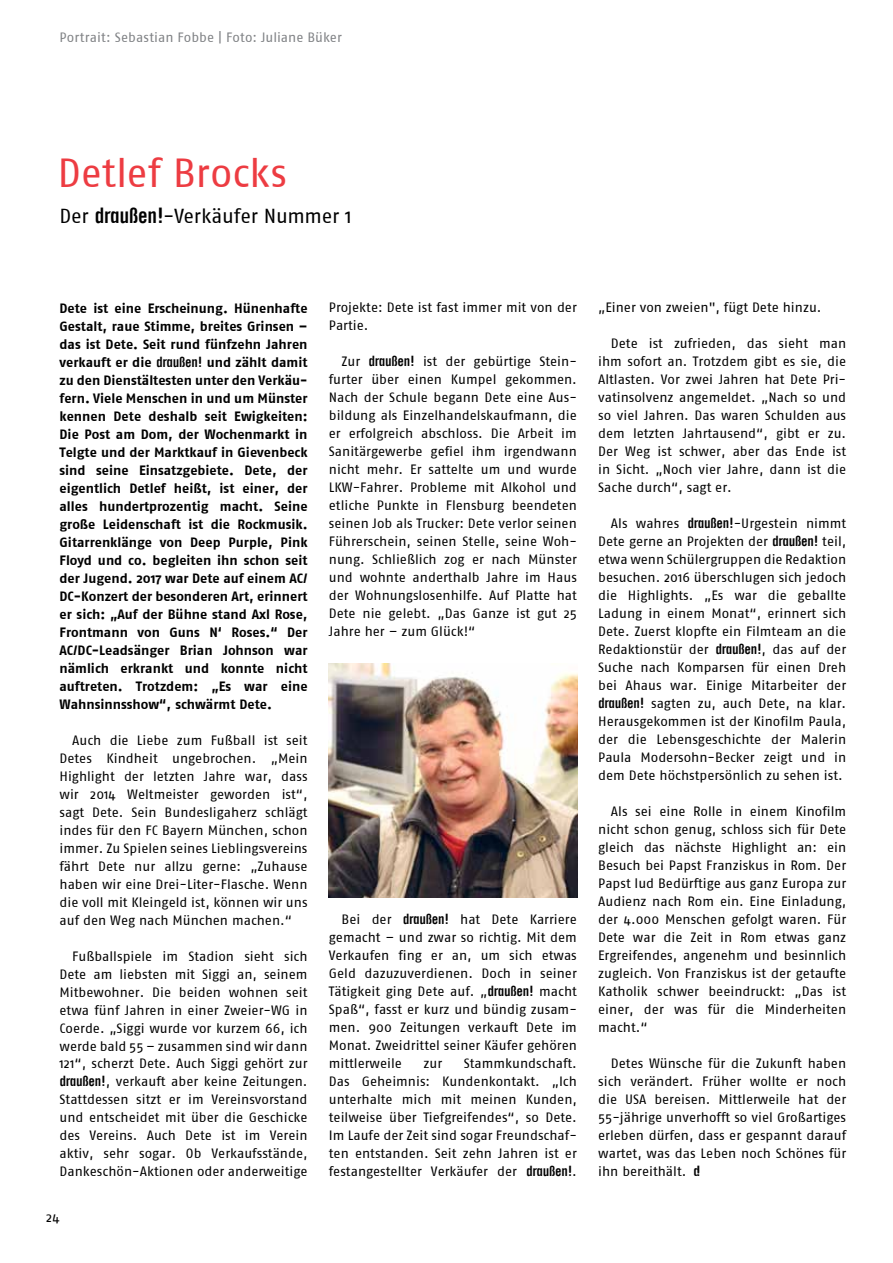
<style>
.page{position:relative;width:893px;height:1263px;background:#fff}
.page>*{position:absolute;margin:0;border:0;box-sizing:border-box;transform-origin:0 0}
.t1{font:40.5px "Fago No Regular Roman";letter-spacing:-.005em;color:#ed3c42}
.t2{font:20.25px "Fago No Regular Roman";letter-spacing:-.015em;color:#000}
.t3{font:13.5px/18px "Fago No Regular Roman";color:#000;text-align:justify}
.t4{font:13.5px/18px "Fago No Bold Roman";color:#000;text-align:justify}
.t5{font:13.5px "Fago No Regular Roman";letter-spacing:.005em;color:#808285}
.s1{font-family:"Fago No Regular Roman"}
</style>
<div class="page">
<img style="left:328px;top:664px;width:249px;height:234px">
<p class="t5" style="left:60px;top:30px;width:284px">Portrait: Sebastian Fobbe | Foto: Juliane Büker</p>
<h1 class="t1" style="left:57px;top:149px;width:231px">Detlef Brocks</h1>
<h2 class="t2" style="left:59px;top:204px;width:294px">Der ~-Verkäufer Nummer 1</h2>
<p class="t4" style="left:60px;top:299px;width:250px">Dete ist eine Erscheinung. Hünenhafte Gestalt, raue Stimme, breites Grinsen – das ist Dete. Seit rund fünfzehn Jahren verkauft er die <span class="s1">~</span> und zählt damit zu den Dienstältesten unter den Verkäu&shy;fern. Viele Menschen in und um Münster kennen Dete deshalb seit Ewigkeiten:<br>Die Post am Dom, der Wochenmarkt in Telgte und der Marktkauf in Gievenbeck sind seine Einsatzgebiete. Dete, der eigentlich Detlef heißt, ist einer, der alles hundertprozentig macht. Seine große Leidenschaft ist die Rockmusik.<br>Gitarrenklänge von Deep Purple, Pink Floyd und co. begleiten ihn schon seit der Jugend. 2017 war Dete auf einem AC/ DC-Konzert der besonderen Art, erinnert er sich: „Auf der Bühne stand Axl Rose, Frontmann von Guns N‘ Roses.“ Der AC/DC-Leadsänger Brian Johnson war nämlich erkrankt und konnte nicht auftreten. Trotzdem: „Es war eine Wahnsinnsshow“, schwärmt Dete.</p>
<p class="t3" style="left:60px;top:731px;width:250px;text-indent:13px">Auch die Liebe zum Fußball ist seit Detes Kindheit ungebrochen. „Mein Highlight der letzten Jahre war, dass wir 2014 Weltmeister geworden ist“, sagt Dete. Sein Bundesligaherz schlägt indes für den FC Bayern München, schon immer. Zu Spielen seines Lieblingsvereins fährt Dete nur allzu gerne: „Zuhause haben wir eine Drei-Liter-Flasche. Wenn die voll mit Kleingeld ist, können wir uns auf den Weg nach München machen.“</p>
<p class="t3" style="left:60px;top:947px;width:250px;text-indent:13px">Fußballspiele im Stadion sieht sich Dete am liebsten mit Siggi an, seinem Mitbewohner. Die beiden wohnen seit etwa fünf Jahren in einer Zweier-WG in Coerde. „Siggi wurde vor kurzem 66, ich werde bald 55 – zusammen sind wir dann 121“, scherzt Dete. Auch Siggi gehört zur ~, verkauft aber keine Zeitungen.<br>Stattdessen sitzt er im Vereinsvorstand und entscheidet mit über die Geschicke des Vereins. Auch Dete ist im Verein aktiv, sehr sogar. Ob Verkaufsstände, Dankeschön-Aktionen oder anderweitige</p>
<p class="t3" style="left:46px;top:1208px;width:15px">24</p>
<p class="t3" style="left:329px;top:299px;width:250px">Projekte: Dete ist fast immer mit von der<br>Partie.</p>
<p class="t3" style="left:329px;top:353px;width:250px;text-indent:13px">Zur ~ ist der gebürtige Stein&shy;furter über einen Kumpel gekommen.<br>Nach der Schule begann Dete eine Aus&shy;bildung als Einzelhandelskaufmann, die er erfolgreich abschloss. Die Arbeit im Sanitärgewerbe gefiel ihm irgendwann nicht mehr. Er sattelte um und wurde LKW-Fahrer. Probleme mit Alkohol und etliche Punkte in Flensburg beendeten seinen Job als Trucker: Dete verlor seinen Führerschein, seinen Stelle, seine Woh&shy;nung. Schließlich zog er nach Münster und wohnte anderthalb Jahre im Haus der Wohnungslosenhilfe. Auf Platte hat Dete nie gelebt. „Das Ganze ist gut 25<br>Jahre her – zum Glück!“</p>
<p class="t3" style="left:329px;top:910px;width:250px;text-indent:13px">Bei der ~ hat Dete Karriere gemacht – und zwar so richtig. Mit dem Verkaufen fing er an, um sich etwas Geld dazuzuverdienen. Doch in seiner Tätigkeit ging Dete auf. „~ macht Spaß“, fasst er kurz und bündig zusam&shy;men. 900 Zeitungen verkauft Dete im Monat. Zweidrittel seiner Käufer gehören mittlerweile</p>
<p class="t3" style="left:329px;top:1054px;width:250px;text-indent:135px">Stammkundschaft.<br>Das Geheimnis: Kundenkontakt. „Ich unterhalte mich mit meinen Kunden, teilweise über Tiefgreifendes“, so Dete.<br>Im Laufe der Zeit sind sogar Freundschaf&shy;ten entstanden. Seit zehn Jahren ist er festangestellter Verkäufer der ~.</p>
<p class="t3" style="left:424px;top:1054px;width:20px">zur</p>
<p class="t3" style="left:598px;top:298px;width:225px">„Einer von zweien", fügt Dete hinzu.</p>
<p class="t3" style="left:598px;top:334px;width:250px;text-indent:13px">Dete ist zufrieden, das sieht man ihm sofort an. Trotzdem gibt es sie, die Altlasten. Vor zwei Jahren hat Dete Pri&shy;vatinsolvenz angemeldet. „Nach so und so viel Jahren. Das waren Schulden aus dem letzten Jahrtausend“, gibt er zu.<br>Der Weg ist schwer, aber das Ende ist in Sicht. „Noch vier Jahre, dann ist die Sache durch“, sagt er.</p>
<p class="t3" style="left:598px;top:514px;width:250px;text-indent:13px">Als wahres ~-Urgestein nimmt Dete gerne an Projekten der ~ teil, etwa wenn Schülergruppen die Redaktion besuchen. 2016 überschlugen sich jedoch die Highlights. „Es war die geballte Ladung in einem Monat“, erinnert sich Dete. Zuerst klopfte ein Filmteam an die Redaktionstür der ~, das auf der Suche nach Komparsen für einen Dreh bei Ahaus war. Einige Mitarbeiter der ~ sagten zu, auch Dete, na klar.<br>Herausgekommen ist der Kinofilm Paula, der die Lebensgeschichte der Malerin Paula Modersohn-Becker zeigt und in dem Dete höchstpersönlich zu sehen ist.</p>
<p class="t3" style="left:598px;top:802px;width:250px;text-indent:13px">Als sei eine Rolle in einem Kinofilm nicht schon genug, schloss sich für Dete gleich das nächste Highlight an: ein Besuch bei Papst Franziskus in Rom. Der Papst lud Bedürftige aus ganz Europa zur Audienz nach Rom ein. Eine Einladung, der 4.000 Menschen gefolgt waren. Für Dete war die Zeit in Rom etwas ganz Ergreifendes, angenehm und besinnlich zugleich. Von Franziskus ist der getaufte Katholik schwer beeindruckt: „Das ist einer, der was für die Minderheiten macht.“</p>
<p class="t3" style="left:598px;top:1054px;width:250px;text-indent:13px">Detes Wünsche für die Zukunft haben sich verändert. Früher wollte er noch die USA bereisen. Mittlerweile hat der 55-jährige unverhofft so viel Großartiges erleben dürfen, dass er gespannt darauf wartet, was das Leben noch Schönes für ihn bereithält. #</p>
</div>
